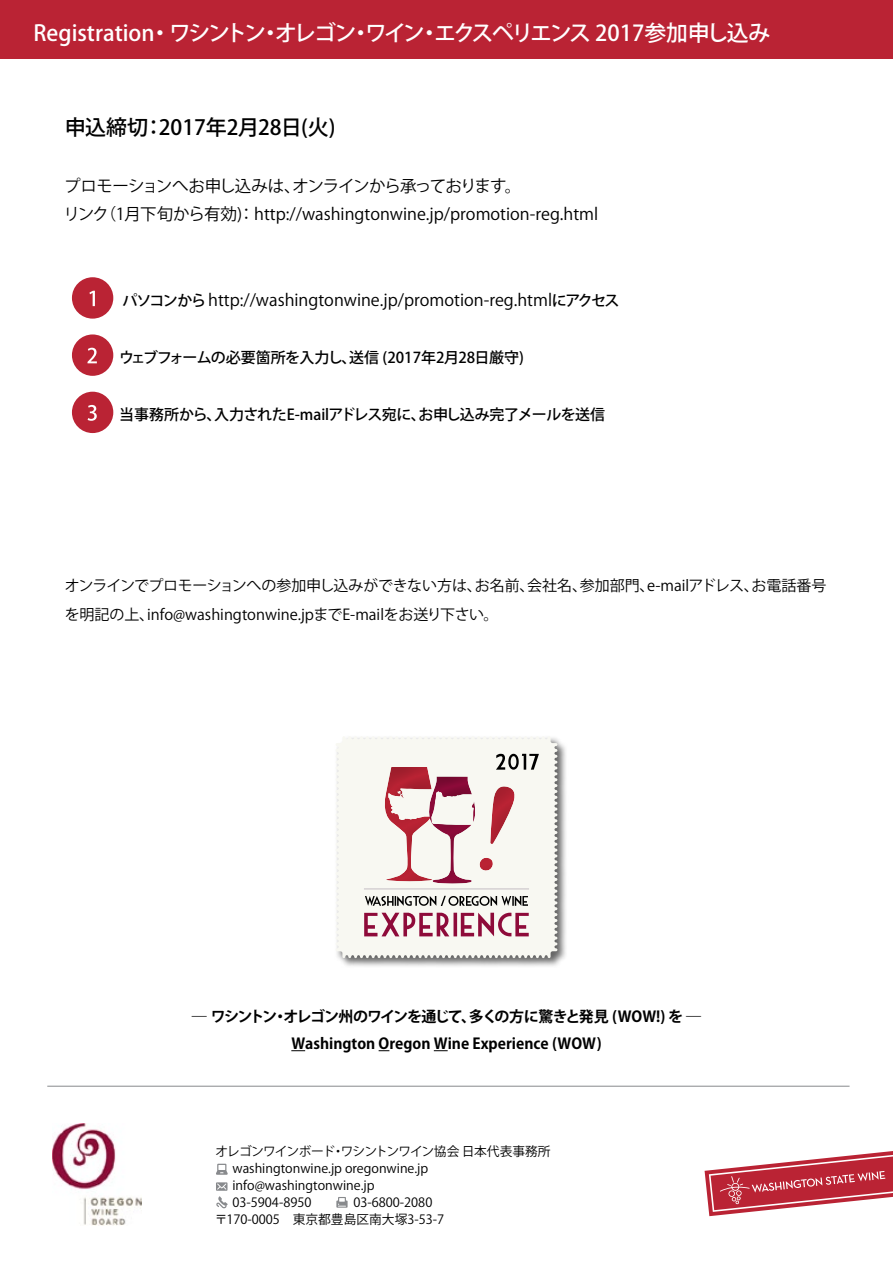
<style>
.page{position:relative;width:893px;height:1263px;background:#fff}
.page>*{position:absolute;margin:0;border:0;box-sizing:border-box;transform-origin:0 0}
.t1{font:500 21.9px "Koz Go Pro";letter-spacing:-.035em;color:#fff}
.t2{font:500 21px "Koz Go Pro";color:#000}
.t3{font:16.5px/28.5px "Koz Go Pro";color:#000}
.t4{font:15px/28.5px "Koz Go Pro";color:#000}
.t5{font:700 15px/27px "Koz Go Pro";color:#000;text-align:center}
.t6{font:500 15px "Koz Go Pro";letter-spacing:-.025em;color:#000}
.t7{font:12.75px/16.8px "Koz Go Pro";color:#000}
.s1{font-weight:500;font-size:15px}
</style>
<div class="page">
<div style="left:334px;top:734px;width:234px;height:234px;background:#000;opacity:.6"></div>
<svg style="left:336px;top:736px;width:221px;height:222px;fill:#f8f8f2"></svg>
<div style="left:370px;top:757px;width:75px;height:125px;background:#f8f8f2"></div>
<svg style="left:364px;top:913px;width:165px;height:23px"></svg>
<svg style="left:365px;top:896px;width:163px;height:10px"></svg>
<hr style="left:364px;top:889px;width:165px;height:1px;background:#c4bdc3">
<svg style="left:381px;top:754px;width:158px;height:130px"></svg>
<svg style="left:291px;top:1050px;width:14px;height:1px"></svg>
<svg style="left:434px;top:1050px;width:14px;height:1px"></svg>
<svg style="left:216px;top:1164px;width:12px;height:11px"></svg>
<svg style="left:216px;top:1182px;width:12px;height:26px"></svg>
<hr style="left:47px;top:1086px;width:802px;height:1px;background:#888a8d">
<svg style="left:336px;top:1197px;width:12px;height:11px"></svg>
<img style="left:52px;top:1124px;width:89px;height:102px">
<svg style="left:704px;top:1151px;width:189px;height:66px"></svg>
<div style="left:0;top:0;width:893px;height:59px;background:#ba2334"></div>
<div style="left:72px;top:277px;width:41px;height:42px;background:#ba2334;border-radius:50%"></div>
<svg style="left:89px;top:291px;width:6px;height:15px"></svg>
<div style="left:72px;top:334px;width:41px;height:42px;background:#ba2334;border-radius:50%"></div>
<svg style="left:88px;top:348px;width:9px;height:15px"></svg>
<div style="left:72px;top:392px;width:41px;height:41px;background:#ba2334;border-radius:50%"></div>
<svg style="left:88px;top:405px;width:9px;height:16px"></svg>
<h1 class="t1" style="left:34px;top:19px;width:738px">Registration・ワシントン・オレゴン・ワイン・エクスペリエンス 2017参加申し込み</h1>
<p class="t2" style="left:65px;top:114px;width:272px">申込締切：2017年2月28日(火)</p>
<p class="t3" style="left:64px;top:172px;width:536px">プロモーションへお申し込みは、オンラインから承っております。<br>リンク（1月下旬から有効)：http://washingtonwine.jp/promotion-reg.html</p>
<p class="t3" style="left:122px;top:286px;width:498px"><span class="s1">パソコンから</span>http://washingtonwine.jp/promotion-reg.html<span class="s1">にアクセス</span></p>
<p class="t6" style="left:119px;top:348px;width:406px">ウェブフォームの必要箇所を入力し、送信 (2017年2月28日厳守)</p>
<p class="t6" style="left:119px;top:405px;width:488px">当事務所から、入力されたE-mailアドレス宛に、お申し込み完了メールを送信</p>
<p class="t4" style="left:65px;top:572px;width:763px">オンラインでプロモーションへの参加申し込みができない方は、お名前、会社名、参加部門、e-mailアドレス、お電話番号を明記の上、info@washingtonwine.jpまでE-mailをお送り下さい。</p>
<p class="t5" style="left:192px;top:1003px;width:511px">― ワシントン・オレゴン州のワインを通じて、多くの方に驚きと発見 (WOW!) を ―<br>Washington Oregon Wine Experience (WOW)</p>
<p class="t7" style="left:232px;top:1143px;width:320px;text-indent:-17px">オレゴンワインボード・ワシントンワイン協会日本代表事務所washingtonwine.jp oregonwine.jp info@washingtonwine.jp<br>03-5904-8950</p>
<p class="t7" style="left:215px;top:1194px;width:231px;text-indent:139px">03-6800-2080〒170-0005　東京都豊島区南大塚3-53-7</p>
</div>
